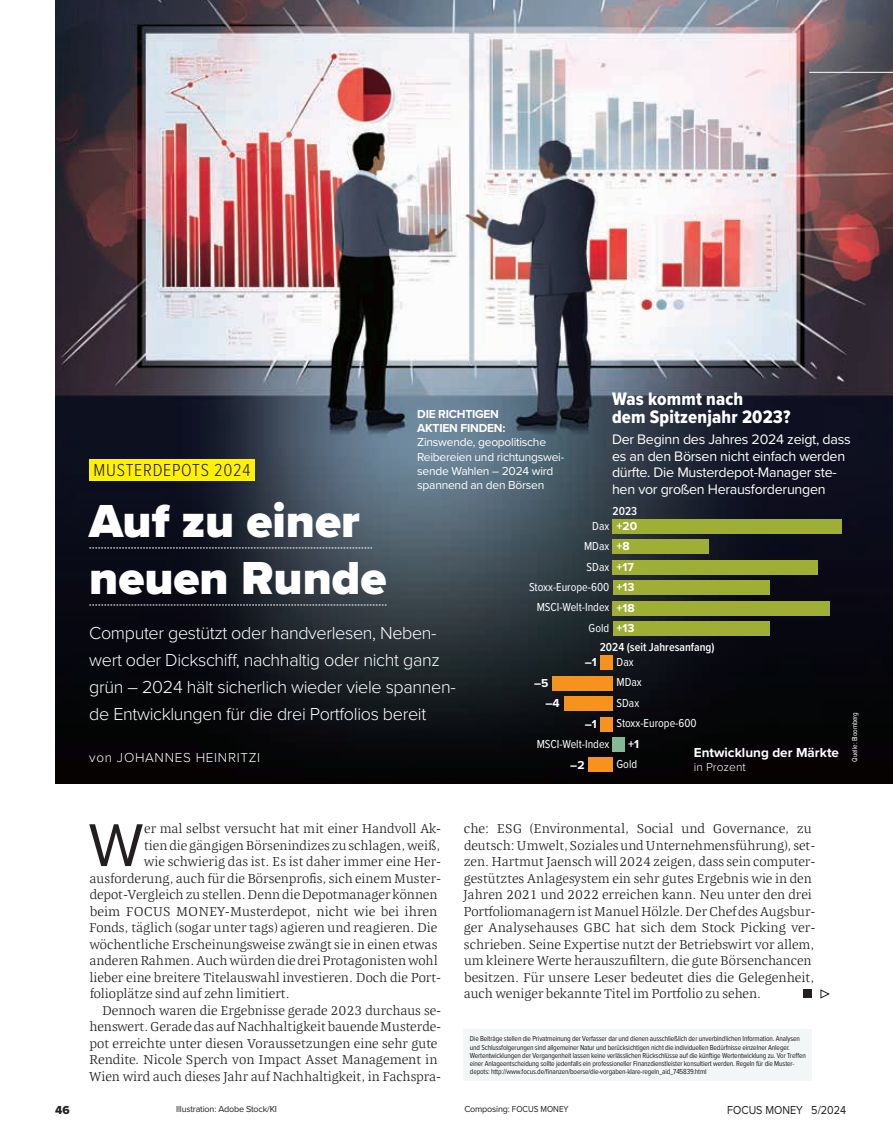
<style>
.page{position:relative;width:893px;height:1136px;background:#fff}
.page>*{position:absolute;margin:0;border:0;box-sizing:border-box;transform-origin:0 0}
.t1{font:62.55px "Proxima Nova";color:#231f20}
.t2{font:900 48px/57px "Proxima Nova";color:#fff}
.t3{font:18.75px/18.8px "Proxima Nova Cond Extrabld";letter-spacing:.01em;color:#fff}
.t4{font:300 18px/27px "Proxima Nova";letter-spacing:-.02em;color:#fff}
.t5{font:300 18px "Proxima Nova Cond";letter-spacing:.04em;color:#231f20}
.t6{font:14.25px/16.5px "Proxima Nova";letter-spacing:-.02em;color:#fff}
.t7{font:700 13.5px "Proxima Nova";color:#fff}
.t8{font:300 13.5px "Proxima Nova";letter-spacing:.05em;color:#fff}
.t9{font:300 13.2px/16.5px "Quador";color:#231f20}
.t10{font:12px "Proxima Nova Cond";color:#fff}
.t11{font:12px/14.2px "Proxima Nova";letter-spacing:-.02em;color:#fff}
.t12{font:700 12px/14.2px "Proxima Nova";letter-spacing:-.02em;color:#fff}
.t13{font:600 12px "Proxima Nova Cond";color:#fff}
.t14{font:12px "Proxima Nova";color:#231f20;scale:.9 1}
.t15{font:300 12px "Proxima Nova";color:#fff}
.t16{font:12px "Proxima Nova Extrabld";color:#231f20}
.t17{font:9px "Proxima Nova";letter-spacing:-.02em;color:#231f20}
.t18{font:7.5px/8.2px "Proxima Nova Cond";letter-spacing:-.02em;color:#231f20}
.t19{font:7.5px "Proxima Nova Cond";letter-spacing:-.02em;color:#fff}
.s1{font-family:"Proxima Nova";font-weight:700}
</style>
<div class="page">
<img style="left:55px;top:0;width:838px;height:783px">
<hr style="left:809px;top:72px;width:84px;height:1px;background:#fff">
<div style="left:804px;top:989px;width:8px;height:9px;background:#231f20"></div>
<svg style="left:820px;top:989px;width:10px;height:9px"></svg>
<div style="left:601px;top:655px;width:12px;height:15px;background:#f7931d"></div>
<div style="left:552px;top:675px;width:61px;height:15px;background:#f7931d"></div>
<div style="left:564px;top:696px;width:49px;height:15px;background:#f7931d"></div>
<div style="left:601px;top:716px;width:12px;height:15px;background:#f7931d"></div>
<div style="left:613px;top:737px;width:12px;height:14px;background:#84b995"></div>
<div style="left:588px;top:757px;width:25px;height:15px;background:#f7931d"></div>
<div style="left:613px;top:519px;width:229px;height:14px;background:#9fae35"></div>
<div style="left:613px;top:539px;width:96px;height:15px;background:#9fae35"></div>
<div style="left:613px;top:559px;width:205px;height:15px;background:#9fae35"></div>
<div style="left:613px;top:580px;width:157px;height:15px;background:#9fae35"></div>
<div style="left:613px;top:600px;width:217px;height:15px;background:#9fae35"></div>
<div style="left:613px;top:621px;width:157px;height:15px;background:#9fae35"></div>
<div style="left:463px;top:1028px;width:349px;height:52px;background:#f3f6f7"></div>
<svg style="left:89px;top:547px;width:283px;height:1px"></svg>
<svg style="left:89px;top:604px;width:297px;height:1px"></svg>
<div style="left:89px;top:459px;width:166px;height:21px;background:#fff101"></div>
<h3 class="t5" style="left:94px;top:457px;width:158px">MUSTERDEPOTS 2024</h3>
<p class="t12" style="left:417px;top:406px;width:90px">DIE RICHTIGEN<br>AKTIEN FINDEN:</p>
<p class="t11" style="left:417px;top:435px;width:148px">Zinswende, geopolitische<br>Reibereien und richtungswei&shy;sende Wahlen – 2024 wird spannend an den Börsen</p>
<h3 class="t3" style="left:612px;top:388px;width:180px">Was kommt nach<br>dem Spitzenjahr 2023?</h3>
<p class="t6" style="left:612px;top:430px;width:240px">Der Beginn des Jahres 2024 zeigt, dass es an den Börsen nicht einfach werden dürfte. Die Musterdepot-Manager ste&shy;hen vor großen Herausforderungen</p>
<h2 class="t2" style="left:89px;top:492px;width:299px">Auf zu einer neuen Runde</h2>
<h3 class="t4" style="left:89px;top:618px;width:368px">Computer gestützt oder handverlesen, Neben&shy;wert oder Dickschiff, nachhaltig oder nicht ganz grün – 2024 hält sicherlich wieder viele spannen&shy;de Entwicklungen für die drei Portfolios bereit</h3>
<p class="t8" style="left:89px;top:747px;width:172px">von JOHANNES HEINRITZI</p>
<p class="t13" style="left:613px;top:502px;width:26px">2023</p>
<p class="t10" style="left:592px;top:516px;width:46px">Dax <span class="s1">+20</span></p>
<p class="t10" style="left:584px;top:537px;width:47px">MDax <span class="s1">+8</span></p>
<p class="t10" style="left:587px;top:557px;width:49px">SDax <span class="s1">+17</span></p>
<p class="t10" style="left:529px;top:578px;width:107px">Stoxx-Europe-600 <span class="s1">+13</span></p>
<p class="t10" style="left:537px;top:598px;width:100px">MSCI-Welt-Index <span class="s1">+18</span></p>
<p class="t10" style="left:589px;top:619px;width:47px">Gold <span class="s1">+13</span></p>
<p class="t13" style="left:600px;top:638px;width:116px">2024 (seit Jahresanfang)</p>
<p class="t12" style="left:585px;top:655px;width:14px">–1</p>
<p class="t10" style="left:617px;top:653px;width:19px">Dax</p>
<p class="t12" style="left:534px;top:675px;width:16px">–5</p>
<p class="t10" style="left:617px;top:673px;width:27px">MDax</p>
<p class="t12" style="left:545px;top:695px;width:16px">–4</p>
<p class="t10" style="left:617px;top:694px;width:24px">SDax</p>
<p class="t12" style="left:585px;top:716px;width:14px">–1</p>
<p class="t10" style="left:617px;top:714px;width:82px">Stoxx-Europe-600</p>
<p class="t10" style="left:537px;top:735px;width:74px">MSCI-Welt-Index</p>
<p class="t12" style="left:628px;top:736px;width:12px">+1</p>
<p class="t12" style="left:570px;top:757px;width:16px">–2</p>
<p class="t10" style="left:617px;top:755px;width:22px">Gold</p>
<p class="t7" style="left:694px;top:742px;width:147px">Entwicklung der Märkte</p>
<p class="t15" style="left:694px;top:758px;width:53px">in Prozent</p>
<p class="t19" style="left:849px;top:761px;width:51px;rotate:-90deg">Quelle: Bloomberg</p>
<h1 class="t1" style="left:88px;top:798px;width:57px">W</h1>
<p class="t9" style="left:144px;top:819px;width:299px">er mal selbst versucht hat mit einer Handvoll Ak-</p>
<p class="t9" style="left:144px;top:836px;width:298px">tien die gängigen Börsenindizes zu schlagen, weiß,</p>
<p class="t9" style="left:144px;top:852px;width:299px">wie schwierig das ist. Es ist daher immer eine Her-</p>
<p class="t9" style="left:89px;top:869px;width:353px">ausforderung, auch für die Börsenprofis, sich einem Muster-</p>
<p class="t9" style="left:90px;top:885px;width:349px">depot-Vergleich zu stellen. Denn die Depotmanager können</p>
<p class="t9" style="left:90px;top:902px;width:349px">beim FOCUS MONEY-Musterdepot, nicht wie bei ihren</p>
<p class="t9" style="left:89px;top:918px;width:350px">Fonds, täglich (sogar unter tags) agieren und reagieren. Die</p>
<p class="t9" style="left:89px;top:935px;width:349px">wöchentliche Erscheinungsweise zwängt sie in einen etwas</p>
<p class="t9" style="left:89px;top:951px;width:350px">anderen Rahmen. Auch würden die drei Protagonisten wohl</p>
<p class="t9" style="left:89px;top:968px;width:353px">lieber eine breitere Titelauswahl investieren. Doch die Port-</p>
<p class="t9" style="left:90px;top:984px;width:201px">folioplätze sind auf zehn limitiert.</p>
<p class="t9" style="left:102px;top:1001px;width:341px">Dennoch waren die Ergebnisse gerade 2023 durchaus se-</p>
<p class="t9" style="left:89px;top:1017px;width:353px">henswert. Gerade das auf Nachhaltigkeit bauende Musterde-</p>
<p class="t9" style="left:90px;top:1034px;width:349px">pot erreichte unter diesen Voraussetzungen eine sehr gute</p>
<p class="t9" style="left:89px;top:1050px;width:350px">Rendite. Nicole Sperch von Impact Asset Management in</p>
<p class="t9" style="left:89px;top:1067px;width:354px">Wien wird auch dieses Jahr auf Nachhaltigkeit, in Fachspra-</p>
<p class="t9" style="left:463px;top:819px;width:354px">che: ESG (Environmental, Social und Governance, zu deutsch: Umwelt, Soziales und Unternehmensführung), set&shy;zen. Hartmut Jaensch will 2024 zeigen, dass sein computer&shy;gestütztes Anlagesystem ein sehr gutes Ergebnis wie in den Jahren 2021 und 2022 erreichen kann. Neu unter den drei Portfoliomanagern ist Manuel Hölzle. Der Chef des Augsbur&shy;ger Analysehauses GBC hat sich dem Stock Picking ver&shy;schrieben. Seine Expertise nutzt der Betriebswirt vor allem, um kleinere Werte herauszufiltern, die gute Börsenchancen besitzen. Für unsere Leser bedeutet dies die Gelegenheit, auch weniger bekannte Titel im Portfolio zu sehen.</p>
<p class="t18" style="left:470px;top:1034px;width:337px">Die Beiträge stellen die Privatmeinung der Verfasser dar und dienen ausschließlich der unverbindlichen Information. Analysen und Schlussfolgerungen sind allgemeiner Natur und berücksichtigen nicht die individuellen Bedürfnisse einzelner Anleger.<br>Wertentwicklungen der Vergangenheit lassen keine verlässlichen Rückschlüsse auf die künftige Wertentwicklung zu. Vor Treffen einer Anlageentscheidung sollte jedenfalls ein professioneller Finanzdienstleister konsultiert werden. Regeln für die Muster&shy;depots: http://www.focus.de/finanzen/boerse/die-vorgaben-klare-regeln_aid_745839.html</p>
<p class="t16" style="left:55px;top:1100px;width:16px">46</p>
<p class="t17" style="left:176px;top:1101px;width:103px">Illustration: Adobe Stock/KI</p>
<p class="t17" style="left:464px;top:1101px;width:106px">Composing: FOCUS MONEY</p>
<p class="t14" style="left:727px;top:1100px;width:134px">FOCUS MONEY 5/2024</p>
</div>
